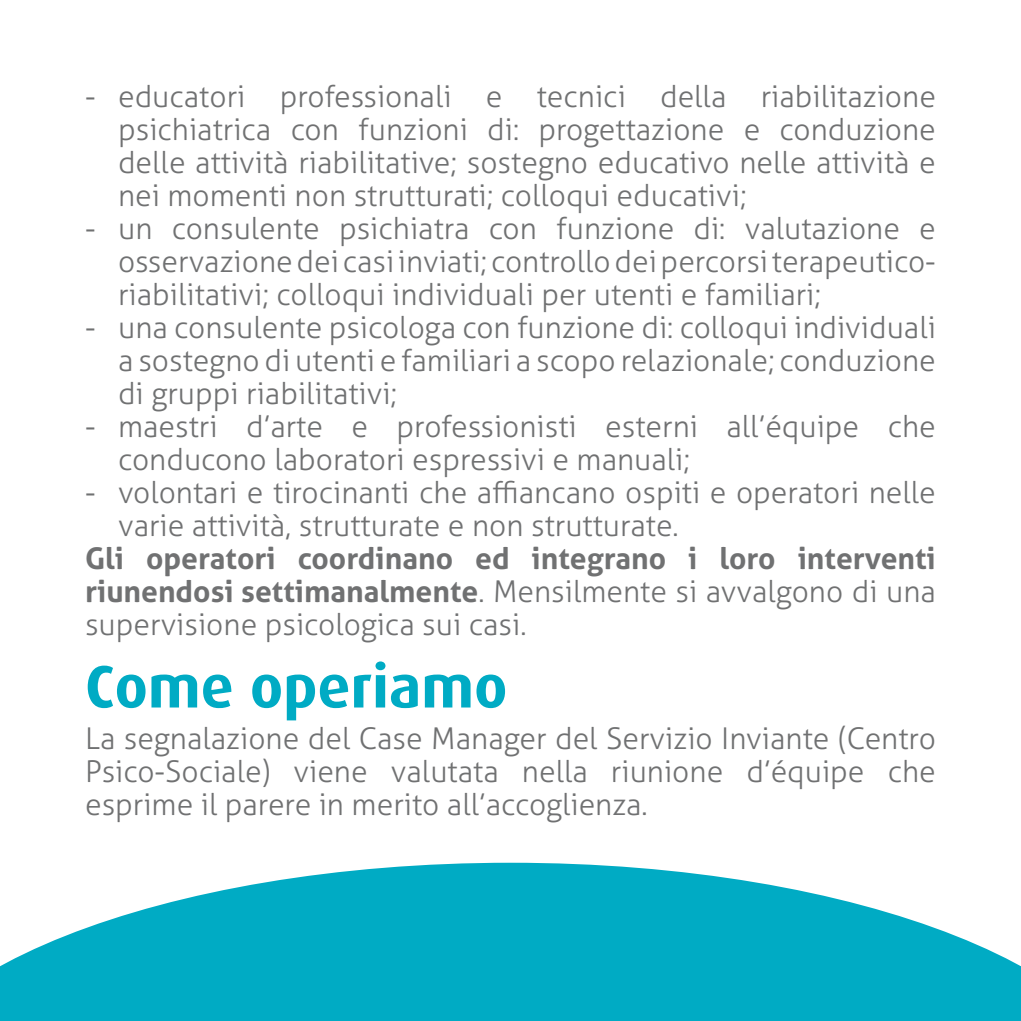
<style>
.page{position:relative;width:1021px;height:1021px;background:#fff}
.page>*{position:absolute;margin:0;border:0;box-sizing:border-box;transform-origin:0 0}
.t1{font:700 60px "Dax";color:#00abc4}
.t2{font:300 30px/33px "Aller";color:#707172;text-align:justify}
.t3{font:700 30px/33px "Aller";color:#707172;text-align:justify}
.s1{font-weight:300}
</style>
<div class="page">
<svg style="left:0;top:862px;width:901px;height:158px;fill:#00abc4"></svg>
<svg style="left:901px;top:916px;width:119px;height:104px"></svg>
<p class="t2" style="left:118px;top:80px;width:819px;text-indent:-33px">- educatori professionali e tecnici della riabilitazione psichiatrica con funzioni di: progettazione e conduzione delle attività riabilitative; sostegno educativo nelle attività e nei momenti non strutturati; colloqui educativi;</p>
<p class="t2" style="left:118px;top:212px;width:819px;text-indent:-33px">- un consulente psichiatra con funzione di: valutazione e osservazione dei casi inviati; controllo dei percorsi terapeutico&shy;riabilitativi; colloqui individuali per utenti e familiari;</p>
<p class="t2" style="left:118px;top:311px;width:819px;text-indent:-33px">- una consulente psicologa con funzione di: colloqui individuali a sostegno di utenti e familiari a scopo relazionale; conduzione di gruppi riabilitativi;</p>
<p class="t2" style="left:118px;top:410px;width:819px;text-indent:-33px">- maestri d’arte e professionisti esterni all’équipe che conducono laboratori espressivi e manuali;</p>
<p class="t2" style="left:118px;top:476px;width:819px;text-indent:-33px">- volontari e tirocinanti che affiancano ospiti e operatori nelle varie attività, strutturate e non strutturate.</p>
<p class="t3" style="left:85px;top:542px;width:852px">Gli operatori coordinano ed integrano i loro interventi riunendosi settimanalmente<span class="s1">. Mensilmente si avvalgono di una supervisione psicologica sui casi.</span></p>
<h1 class="t1" style="left:85px;top:653px;width:424px">Come operiamo</h1>
<p class="t2" style="left:85px;top:722px;width:852px">La segnalazione del Case Manager del Servizio Inviante (Centro Psico-Sociale) viene valutata nella riunione d’équipe che esprime il parere in merito all’accoglienza.</p>
</div>
